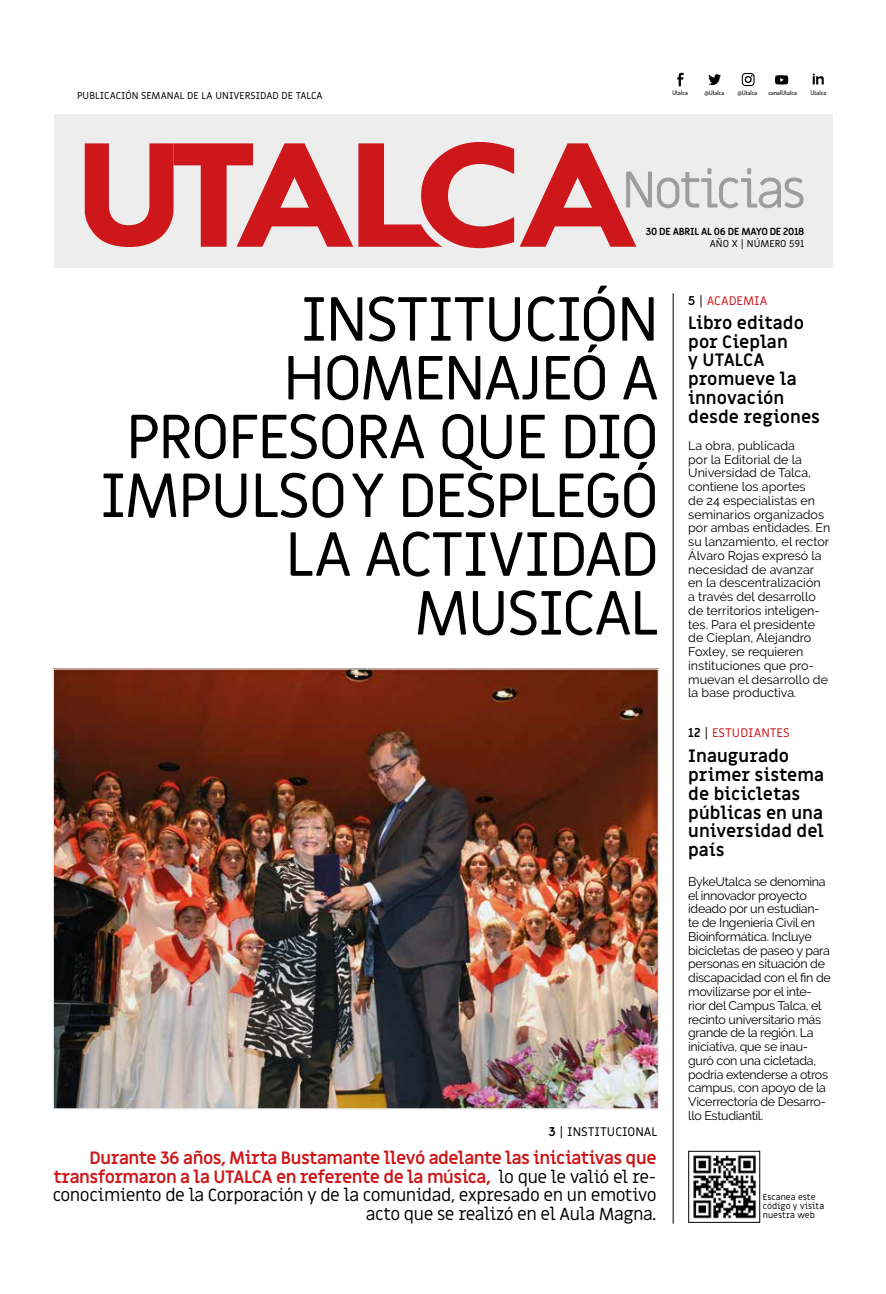
<style>
.page{position:relative;width:886px;height:1294px;background:#fff}
.page>*{position:absolute;margin:0;border:0;box-sizing:border-box;transform-origin:0 0}
.t1{font:62.5px/58.8px "Miriam Libre";letter-spacing:-.04em;color:#000;text-align:right}
.t2{font:51.75px "Miriam Libre";letter-spacing:-.06em;color:#9d9d9c}
.t3{font:17.5px/18.8px "Miriam Libre";letter-spacing:-.03em;color:#000;text-align:right}
.t4{font:700 17.5px/18.8px "Miriam Libre";color:#000}
.t5{font:12.5px/13.8px "Raleway";letter-spacing:-.025em;color:#000}
.t6{font:12.5px/13.8px "Raleway";color:#000}
.t7{font:12.5px "Miriam Libre";color:#cd171a}
.t8{font:12.5px "Miriam Libre";color:#000}
.t9{font:10px "Miriam Libre";color:#000}
.t10{font:700 10px "Miriam Libre";letter-spacing:-.03em;color:#000}
.t11{font:8.75px/8.8px "Miriam Libre";color:#000}
.t12{font:500 6.38px "Dosis";color:#000}
.s1{font-weight:700}
.s2{font-weight:700;color:#cd171a}
.s3{font-weight:700;color:#000}
.s4{color:#000}
</style>
<div class="page">
<div style="left:54px;top:114px;width:778px;height:154px;background:#ededed"></div>
<img style="left:55px;top:670px;width:602px;height:437px">
<hr style="left:673px;top:293px;width:1px;height:930px;background:#000">
<img style="left:693px;top:1155px;width:63px;height:64px">
<div style="left:688px;top:1151px;width:72px;height:71px;border:1px solid #000"></div>
<svg style="left:520px;top:143px;width:116px;height:104px"></svg>
<svg style="left:85px;top:142px;width:429px;height:106px"></svg>
<svg style="left:677px;top:73px;width:6px;height:13px"></svg>
<svg style="left:708px;top:74px;width:13px;height:11px"></svg>
<svg style="left:813px;top:73px;width:11px;height:11px"></svg>
<div style="left:742px;top:73px;width:12px;height:13px;border:1px solid #000;border-radius:3px"></div>
<div style="left:745px;top:76px;width:7px;height:7px;border:1px solid #000;border-radius:50%"></div>
<svg style="left:775px;top:75px;width:13px;height:9px"></svg>
<p class="t9" style="left:77px;top:90px;width:247px">PUBLICACIÓN SEMANAL DE LA UNIVERSIDAD DE TALCA</p>
<p class="t12" style="left:672px;top:88px;width:17px">Utalca</p>
<p class="t12" style="left:704px;top:88px;width:21px">@Utalca</p>
<p class="t12" style="left:737px;top:88px;width:21px">@Utalca</p>
<p class="t12" style="left:768px;top:88px;width:30px">canalUtalca</p>
<p class="t12" style="left:811px;top:88px;width:17px">Utalca</p>
<h2 class="t2" style="left:621px;top:158px;width:186px">Noticias</h2>
<p class="t10" style="left:646px;top:225px;width:160px">30 DE ABRIL AL 06 DE MAYO DE 2018</p>
<p class="t9" style="left:710px;top:237px;width:96px">AÑO X | NÚMERO 591</p>
<h1 class="t1" style="left:99px;top:292px;width:561px">INSTITUCIÓN<br>HOMENAJEÓ A<br>PROFESORA QUE DIO<br>IMPULSO Y DESPLEGÓ<br>LA ACTIVIDAD<br>MUSICAL</h1>
<p class="t8" style="left:549px;top:1123px;width:110px"><span class="s1">3</span> | INSTITUCIONAL</p>
<p class="t3" style="left:53px;top:1148px;width:605px"><span class="s2">Durante 36 años, Mirta Bustamante llevó adelante las iniciativas que transformaron a la UTALCA en referente de la música,</span> lo que le valió el re&shy;conocimiento de la Corporación y de la comunidad, expresado en un emotivo acto que se realizó en el Aula Magna.</p>
<p class="t7" style="left:688px;top:293px;width:81px"><span class="s3">5</span> <span class="s4">|</span> ACADEMIA</p>
<h3 class="t4" style="left:688px;top:314px;width:133px">Libro editado por Cieplan<br>y UTALCA promueve la innovación desde regiones</h3>
<p class="t6" style="left:688px;top:438px;width:144px">La obra, publicada<br>por la Editorial de la<br>Universidad de Talca, contiene los aportes<br>de 24 especialistas en seminarios organizados por ambas entidades. En su lanzamiento, el rector<br>Álvaro Rojas expresó la necesidad de avanzar en la descentralización a través del desarrollo de territorios inteligen&shy;tes. Para el presidente de Cieplan, Alejandro<br>Foxley, se requieren instituciones que pro&shy;muevan el desarrollo de la base productiva.</p>
<p class="t7" style="left:688px;top:725px;width:103px"><span class="s3">12</span> <span class="s4">|</span> ESTUDIANTES</p>
<h3 class="t4" style="left:688px;top:747px;width:138px">Inaugurado primer sistema de bicicletas públicas en una universidad del país</h3>
<p class="t5" style="left:688px;top:874px;width:144px">BykeUtalca se denomina el innovador proyecto ideado por un estudian&shy;te de Ingeniería Civil en<br>Bioinformática. Incluye bicicletas de paseo y para personas en situación de discapacidad con el fin de movilizarse por el inte&shy;rior del Campus Talca, el recinto universitario más grande de la región. La iniciativa, que se inau&shy;guró con una cicletada, podría extenderse a otros campus, con apoyo de la<br>Vicerrectoría de Desarro&shy;llo Estudiantil.</p>
<p class="t11" style="left:763px;top:1193px;width:63px">Escanea este código y visita nuestra web</p>
</div>
